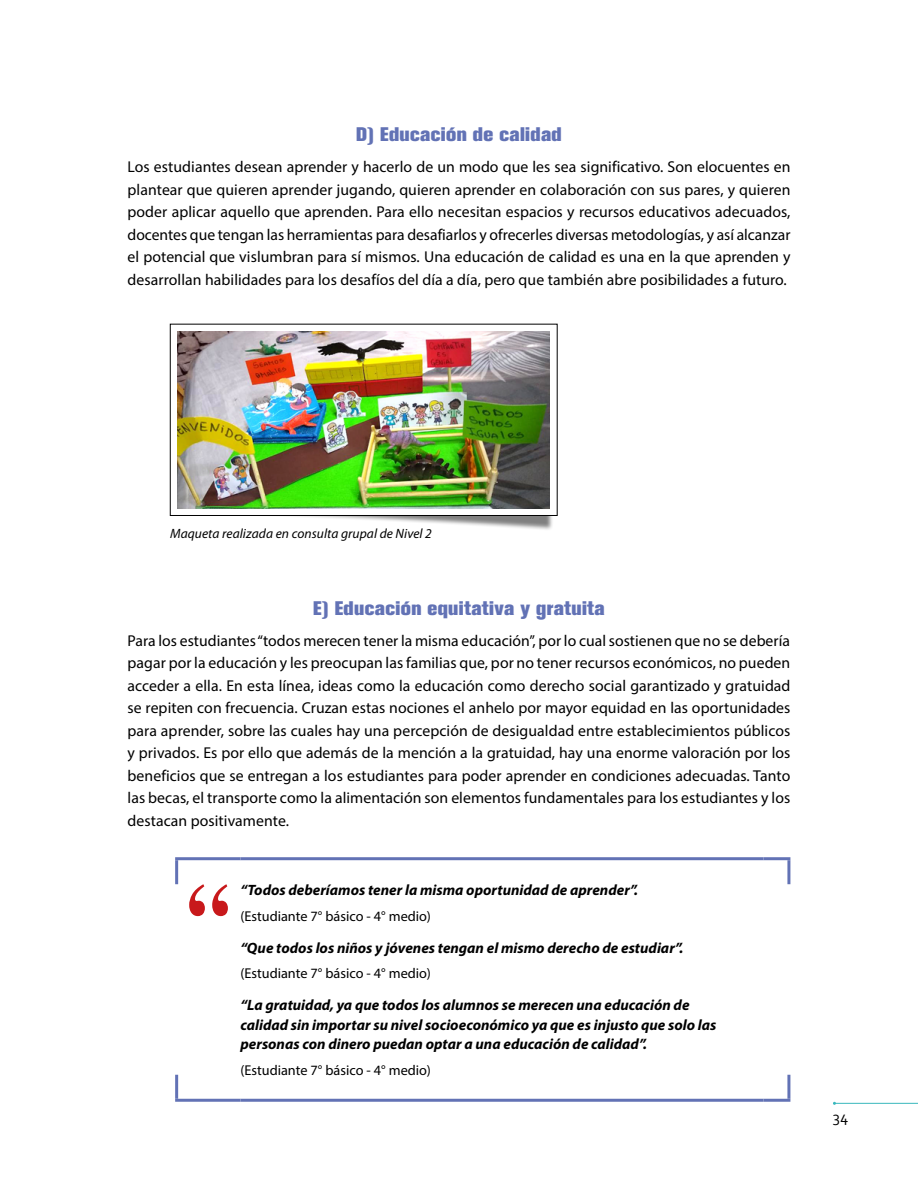
<style>
.page{position:relative;width:918px;height:1188px;background:#fff}
.page>*{position:absolute;margin:0;border:0;box-sizing:border-box;transform-origin:0 0}
.t1{font:800 19.5px "Akzidenz Grotesk BQ";letter-spacing:.02em;color:#6272b5}
.t2{font:15.75px/22.5px "Myriad Pro";letter-spacing:.005em;color:#000;text-align:justify}
.t3{font:15.75px "Corbel";color:#000}
.t4{font:italic 700 15px/19.5px "Myriad Pro";color:#000}
.t5{font:14.25px "Myriad Pro";color:#000}
.t6{font:italic 13.5px "Myriad Pro";letter-spacing:.005em;color:#000}
</style>
<div class="page">
<hr style="left:834px;top:1103px;width:84px;height:1px;background:#39b8bd">
<div style="left:176px;top:485px;width:378px;height:46px;background:#000;opacity:.5"></div>
<div style="left:170px;top:324px;width:387px;height:191px;background:#fff"></div>
<div style="left:170px;top:324px;width:387px;height:192px;border:1px solid #000"></div>
<img style="left:178px;top:331px;width:372px;height:178px">
<hr style="left:175px;top:857px;width:65px;height:3px;background:#6272b5">
<hr style="left:175px;top:860px;width:3px;height:24px;background:#6272b5">
<hr style="left:240px;top:857px;width:523px;height:3px;background:#6272b5">
<hr style="left:763px;top:857px;width:27px;height:3px;background:#6272b5">
<hr style="left:787px;top:860px;width:3px;height:24px;background:#6272b5">
<hr style="left:175px;top:1075px;width:3px;height:24px;background:#6272b5">
<hr style="left:787px;top:1075px;width:3px;height:24px;background:#6272b5">
<hr style="left:175px;top:1099px;width:65px;height:3px;background:#6272b5">
<hr style="left:240px;top:1099px;width:523px;height:3px;background:#6272b5">
<hr style="left:763px;top:1099px;width:27px;height:3px;background:#6272b5">
<svg style="left:189px;top:884px;width:39px;height:32px"></svg>
<p class="t1" style="left:356px;top:123px;width:207px">D) Educación de calidad</p>
<p class="t2" style="left:128px;top:156px;width:664px">Los estudiantes desean aprender y hacerlo de un modo que les sea significativo. Son elocuentes en plantear que quieren aprender jugando, quieren aprender en colaboración con sus pares, y quieren poder aplicar aquello que aprenden. Para ello necesitan espacios y recursos educativos adecuados, docentes que tengan las herramientas para desafiarlos y ofrecerles diversas metodologías, y así alcanzar el potencial que vislumbran para sí mismos. Una educación de calidad es una en la que aprenden y desarrollan habilidades para los desafíos del día a día, pero que también abre posibilidades a futuro.</p>
<p class="t6" style="left:170px;top:526px;width:263px">Maqueta realizada en consulta grupal de Nivel 2</p>
<p class="t1" style="left:313px;top:597px;width:293px">E) Educación equitativa y gratuita</p>
<p class="t2" style="left:128px;top:629px;width:664px">Para los estudiantes “todos merecen tener la misma educación”, por lo cual sostienen que no se debería pagar por la educación y les preocupan las familias que, por no tener recursos económicos, no pueden acceder a ella. En esta línea, ideas como la educación como derecho social garantizado y gratuidad se repiten con frecuencia. Cruzan estas nociones el anhelo por mayor equidad en las oportunidades para aprender, sobre las cuales hay una percepción de desigualdad entre establecimientos públicos y privados. Es por ello que además de la mención a la gratuidad, hay una enorme valoración por los beneficios que se entregan a los estudiantes para poder aprender en condiciones adecuadas. Tanto las becas, el transporte como la alimentación son elementos fundamentales para los estudiantes y los destacan positivamente.</p>
<p class="t4" style="left:240px;top:880px;width:399px">“Todos deberíamos tener la misma oportunidad de aprender”.</p>
<p class="t5" style="left:240px;top:907px;width:192px">(Estudiante 7° básico - 4° medio)</p>
<p class="t4" style="left:240px;top:938px;width:444px">“Que todos los niños y jóvenes tengan el mismo derecho de estudiar”.</p>
<p class="t5" style="left:240px;top:965px;width:192px">(Estudiante 7° básico - 4° medio)</p>
<p class="t4" style="left:240px;top:995px;width:478px">“La gratuidad, ya que todos los alumnos se merecen una educación de calidad sin importar su nivel socioeconómico ya que es injusto que solo las personas con dinero puedan optar a una educación de calidad”.</p>
<p class="t5" style="left:240px;top:1061px;width:192px">(Estudiante 7° básico - 4° medio)</p>
<p class="t3" style="left:833px;top:1107px;width:17px">34</p>
</div>
